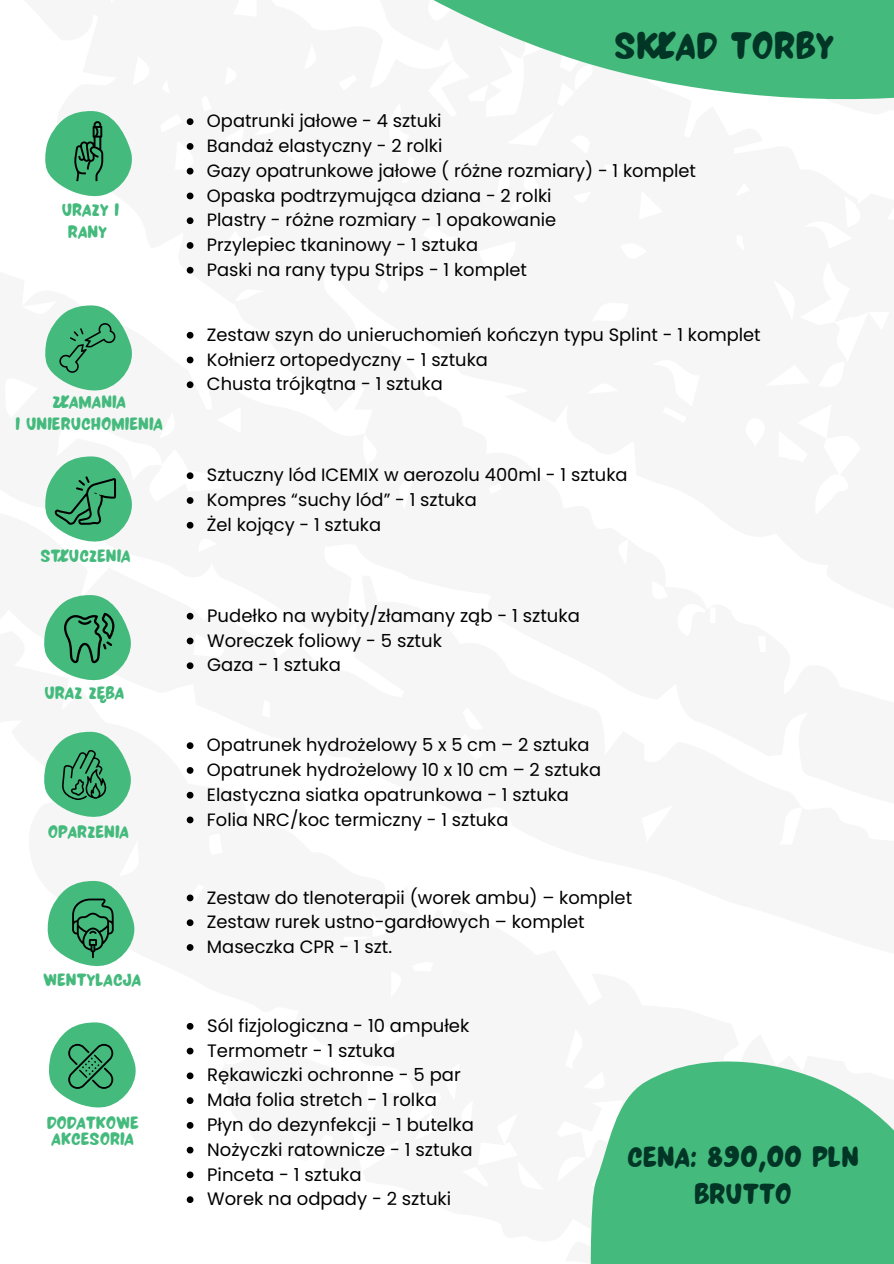
<style>
.page{position:relative;width:894px;height:1264px;background:#fff}
.page>*{position:absolute;margin:0;border:0;box-sizing:border-box;transform-origin:0 0}
.t1{font:42.45px "NF La Lou Regular";color:#013526}
.t2{font:32.25px/36.6px "NF La Lou Regular";color:#013526;text-align:center}
.t3{font:19.8px/22px "NF La Lou Regular";color:#45ba7d;text-align:center}
.t4{font:18px "Poppins";color:#000}
.t5{font:17.85px "Poppins";color:#000}
</style>
<div class="page">
<svg style="left:186px;top:0;width:707px;height:389px;fill:#f6f6f6"></svg>
<svg style="left:44px;top:595px;width:87px;height:86px"></svg>
<svg style="left:44px;top:731px;width:87px;height:86px"></svg>
<svg style="left:45px;top:305px;width:87px;height:86px"></svg>
<svg style="left:45px;top:456px;width:87px;height:86px"></svg>
<svg style="left:47px;top:881px;width:88px;height:85px"></svg>
<svg style="left:49px;top:1022px;width:87px;height:86px"></svg>
<svg style="left:45px;top:111px;width:87px;height:86px"></svg>
<svg style="left:187px;top:118px;width:6px;height:7px"></svg>
<svg style="left:187px;top:143px;width:6px;height:7px"></svg>
<svg style="left:187px;top:168px;width:6px;height:6px"></svg>
<svg style="left:187px;top:192px;width:6px;height:7px"></svg>
<svg style="left:187px;top:217px;width:6px;height:7px"></svg>
<svg style="left:187px;top:242px;width:6px;height:7px"></svg>
<svg style="left:187px;top:267px;width:6px;height:6px"></svg>
<svg style="left:187px;top:1023px;width:6px;height:6px"></svg>
<svg style="left:187px;top:1047px;width:6px;height:7px"></svg>
<svg style="left:187px;top:1072px;width:6px;height:7px"></svg>
<svg style="left:187px;top:1097px;width:6px;height:6px"></svg>
<svg style="left:187px;top:1122px;width:6px;height:6px"></svg>
<svg style="left:187px;top:1146px;width:6px;height:7px"></svg>
<svg style="left:187px;top:1171px;width:6px;height:7px"></svg>
<svg style="left:187px;top:1196px;width:6px;height:6px"></svg>
<svg style="left:187px;top:613px;width:6px;height:6px"></svg>
<svg style="left:187px;top:637px;width:6px;height:7px"></svg>
<svg style="left:187px;top:662px;width:6px;height:7px"></svg>
<svg style="left:187px;top:332px;width:6px;height:6px"></svg>
<svg style="left:187px;top:356px;width:6px;height:7px"></svg>
<svg style="left:187px;top:381px;width:6px;height:7px"></svg>
<svg style="left:187px;top:472px;width:6px;height:7px"></svg>
<svg style="left:187px;top:497px;width:6px;height:7px"></svg>
<svg style="left:187px;top:522px;width:6px;height:6px"></svg>
<svg style="left:187px;top:742px;width:6px;height:7px"></svg>
<svg style="left:187px;top:767px;width:6px;height:6px"></svg>
<svg style="left:187px;top:791px;width:6px;height:7px"></svg>
<svg style="left:187px;top:816px;width:6px;height:7px"></svg>
<svg style="left:187px;top:894px;width:6px;height:7px"></svg>
<svg style="left:187px;top:919px;width:6px;height:7px"></svg>
<svg style="left:187px;top:944px;width:6px;height:6px"></svg>
<svg style="left:590px;top:1061px;width:303px;height:202px;background:#5cc28d"></svg>
<p class="t3" style="left:62px;top:197px;width:59px">URAZY I<br>RANY</p>
<p class="t3" style="left:53px;top:389px;width:75px">ZŁAMANIA</p>
<h1 class="t3" style="left:16px;top:411px;width:149px">I UNIERUCHOMIENIA</h1>
<p class="t3" style="left:40px;top:542px;width:92px">STŁUCZENIA</p>
<p class="t3" style="left:44px;top:679px;width:81px">URAZ ZĘBA</p>
<p class="t3" style="left:48px;top:819px;width:83px">OPARZENIA</p>
<p class="t3" style="left:43px;top:967px;width:99px">WENTYLACJA</p>
<p class="t3" style="left:47px;top:1109px;width:94px">DODATKOWE</p>
<p class="t3" style="left:52px;top:1125px;width:84px">AKCESORIA</p>
<p class="t1" style="left:614px;top:9px;width:221px">SKŁAD TORBY</p>
<p class="t5" style="left:207px;top:108px;width:236px">Opatrunki jałowe - 4 sztuki</p>
<p class="t5" style="left:207px;top:133px;width:237px">Bandaż elastyczny - 2 rolki</p>
<p class="t5" style="left:207px;top:158px;width:490px">Gazy opatrunkowe jałowe ( różne rozmiary) - 1 komplet</p>
<p class="t5" style="left:207px;top:183px;width:346px">Opaska podtrzymująca dziana - 2 rolki</p>
<p class="t5" style="left:207px;top:207px;width:351px">Plastry - różne rozmiary - 1 opakowanie</p>
<p class="t5" style="left:207px;top:232px;width:272px">Przylepiec tkaninowy - 1 sztuka</p>
<p class="t5" style="left:207px;top:257px;width:321px">Paski na rany typu Strips - 1 komplet</p>
<h3 class="t5" style="left:207px;top:322px;width:555px">Zestaw szyn do unieruchomień kończyn typu Splint - 1 komplet</h3>
<p class="t5" style="left:207px;top:347px;width:282px">Kołnierz ortopedyczny - 1 sztuka</p>
<p class="t5" style="left:207px;top:371px;width:237px">Chusta trójkątna - 1 sztuka</p>
<p class="t5" style="left:207px;top:462px;width:422px">Sztuczny lód ICEMIX w aerozolu 400ml - 1 sztuka</p>
<p class="t5" style="left:207px;top:487px;width:271px">Kompres “suchy lód” - 1 sztuka</p>
<p class="t5" style="left:207px;top:512px;width:176px">Żel kojący - 1 sztuka</p>
<p class="t4" style="left:207px;top:603px;width:374px">Pudełko na wybity/złamany ząb - 1 sztuka</p>
<p class="t4" style="left:207px;top:627px;width:236px">Woreczek foliowy - 5 sztuk</p>
<p class="t4" style="left:207px;top:652px;width:135px">Gaza - 1 sztuka</p>
<h3 class="t5" style="left:207px;top:732px;width:384px">Opatrunek hydrożelowy 5 x 5 cm – 2 sztuka</h3>
<p class="t5" style="left:207px;top:757px;width:395px">Opatrunek hydrożelowy 10 x 10 cm – 2 sztuka</p>
<p class="t5" style="left:207px;top:782px;width:363px">Elastyczna siatka opatrunkowa - 1 sztuka</p>
<p class="t5" style="left:207px;top:806px;width:303px">Folia NRC/koc termiczny - 1 sztuka</p>
<p class="t5" style="left:207px;top:884px;width:426px">Zestaw do tlenoterapii (worek ambu) – komplet</p>
<p class="t5" style="left:207px;top:909px;width:379px">Zestaw rurek ustno-gardłowych – komplet</p>
<p class="t5" style="left:207px;top:934px;width:187px">Maseczka CPR - 1 szt.</p>
<p class="t4" style="left:207px;top:1013px;width:263px">Sól fizjologiczna - 10 ampułek</p>
<p class="t4" style="left:207px;top:1037px;width:189px">Termometr - 1 sztuka</p>
<p class="t4" style="left:207px;top:1062px;width:255px">Rękawiczki ochronne - 5 par</p>
<p class="t4" style="left:207px;top:1087px;width:231px">Mała folia stretch - 1 rolka</p>
<p class="t4" style="left:207px;top:1112px;width:268px">Płyn do dezynfekcji - 1 butelka</p>
<h3 class="t4" style="left:207px;top:1136px;width:267px">Nożyczki ratownicze - 1 sztuka</h3>
<p class="t4" style="left:207px;top:1161px;width:156px">Pinceta - 1 sztuka</p>
<p class="t4" style="left:207px;top:1186px;width:245px">Worek na odpady - 2 sztuki</p>
<h3 class="t2" style="left:626px;top:1135px;width:233px">CENA: 890,00 PLN<br>BRUTTO</h3>
</div>
